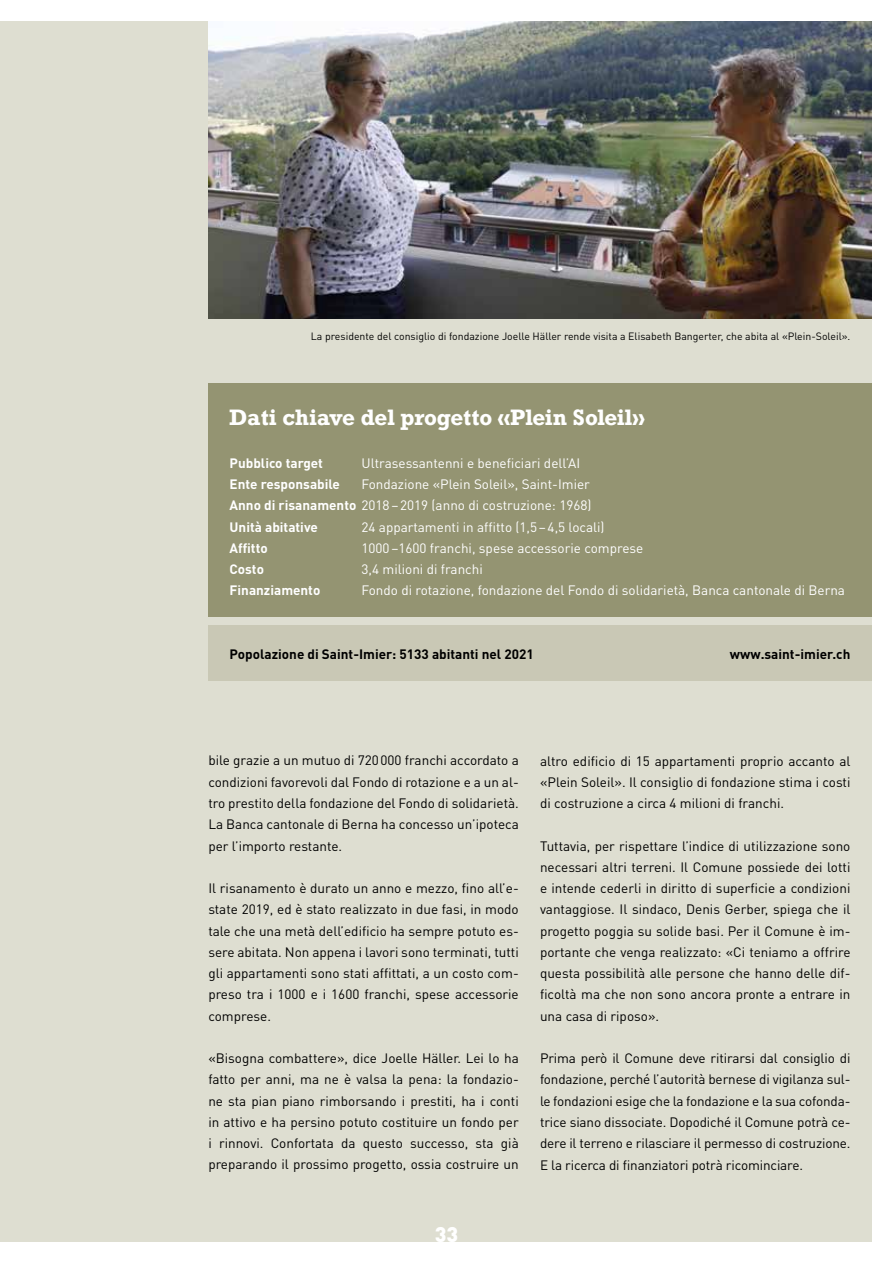
<style>
.page{position:relative;width:893px;height:1263px;background:#fff}
.page>*{position:absolute;margin:0;border:0;box-sizing:border-box;transform-origin:0 0}
.t1{font:700 21px "Rockwell";color:#fff}
.t2{font:900 21px "DINOT";color:#fff}
.t3{font:13.5px/21.3px "DINOT";color:#000;text-align:justify}
.t4{font:13.5px/21.3px "DINOT";color:#fff;text-align:justify}
.t5{font:700 13.5px "DINOT";color:#000}
.t6{font:700 13.5px "DINOT";color:#fff}
.t7{font:10.5px "DINOT";color:#000}
.s1{font-weight:700}
</style>
<div class="page">
<div style="left:0;top:21px;width:872px;height:1221px;background:#deded1"></div>
<div style="left:208px;top:383px;width:664px;height:234px;background:#949472"></div>
<img style="left:208px;top:21px;width:664px;height:298px">
<div style="left:208px;top:625px;width:664px;height:55px;background:#c9c8b5"></div>
<p class="t7" style="left:311px;top:329px;width:541px">La presidente del consiglio di fondazione Joelle Häller rende visita a Elisabeth Bangerter, che abita al «Plein-Soleil».</p>
<h1 class="t1" style="left:230px;top:404px;width:417px">Dati chiave del progetto «Plein Soleil»</h1>
<p class="t6" style="left:230px;top:454px;width:95px">Pubblico target</p>
<p class="t4" style="left:361px;top:452px;width:220px">Ultrasessantenni e beneficiari dell’AI</p>
<p class="t6" style="left:230px;top:475px;width:112px">Ente responsabile</p>
<p class="t4" style="left:230px;top:473px;width:363px;text-indent:132px">Fondazione «Plein Soleil», Saint-Imier <span class="s1">Anno di risanamento</span> 2018–2019 (anno di costruzione: 1968)<br><span class="s1">Unità abitative</span></p>
<p class="t4" style="left:361px;top:515px;width:245px">24 appartamenti in affitto (1,5–4,5 locali)</p>
<p class="t6" style="left:230px;top:539px;width:40px">Affitto</p>
<p class="t4" style="left:361px;top:537px;width:283px">1000–1600 franchi, spese accessorie comprese</p>
<p class="t6" style="left:230px;top:560px;width:36px">Costo</p>
<p class="t4" style="left:361px;top:558px;width:123px">3,4 milioni di franchi</p>
<p class="t6" style="left:230px;top:581px;width:92px">Finanziamento</p>
<p class="t4" style="left:361px;top:579px;width:485px">Fondo di rotazione, fondazione del Fondo di solidarietà, Banca cantonale di Berna</p>
<p class="t5" style="left:230px;top:645px;width:306px">Popolazione di Saint-Imier: 5133 abitanti nel 2021</p>
<p class="t5" style="left:730px;top:645px;width:122px">www.saint-imier.ch</p>
<p class="t3" style="left:208px;top:749px;width:312px">bile grazie a un mutuo di 720000 franchi accordato a condizioni favorevoli dal Fondo di rotazione e a un al&shy;tro prestito della fondazione del Fondo di solidarietà.<br>La Banca cantonale di Berna ha concesso un’ipoteca per l’importo restante.</p>
<p class="t3" style="left:208px;top:877px;width:312px">Il risanamento è durato un anno e mezzo, fino all’e&shy;state 2019, ed è stato realizzato in due fasi, in modo tale che una metà dell’edificio ha sempre potuto es&shy;sere abitata. Non appena i lavori sono terminati, tutti gli appartamenti sono stati affittati, a un costo com&shy;preso tra i 1000 e i 1600 franchi, spese accessorie comprese.</p>
<p class="t3" style="left:208px;top:1047px;width:312px">«Bisogna combattere», dice Joelle Häller. Lei lo ha fatto per anni, ma ne è valsa la pena: la fondazio&shy;ne sta pian piano rimborsando i prestiti, ha i conti in attivo e ha persino potuto costituire un fondo per i rinnovi. Confortata da questo successo, sta già preparando il prossimo progetto, ossia costruire un</p>
<p class="t3" style="left:540px;top:749px;width:312px">altro edificio di 15 appartamenti proprio accanto al «Plein Soleil». Il consiglio di fondazione stima i costi di costruzione a circa 4 milioni di franchi.</p>
<p class="t3" style="left:540px;top:834px;width:312px">Tuttavia, per rispettare l’indice di utilizzazione sono necessari altri terreni. Il Comune possiede dei lotti e intende cederli in diritto di superficie a condizioni vantaggiose. Il sindaco, Denis Gerber, spiega che il progetto poggia su solide basi. Per il Comune è im&shy;portante che venga realizzato: «Ci teniamo a offrire questa possibilità alle persone che hanno delle dif&shy;ficoltà ma che non sono ancora pronte a entrare in una casa di riposo».</p>
<p class="t3" style="left:540px;top:1047px;width:312px">Prima però il Comune deve ritirarsi dal consiglio di fondazione, perché l’autorità bernese di vigilanza sul&shy;le fondazioni esige che la fondazione e la sua cofonda&shy;trice siano dissociate. Dopodiché il Comune potrà ce&shy;dere il terreno e rilasciare il permesso di costruzione.<br>E la ricerca di finanziatori potrà ricominciare.</p>
<h1 class="t2" style="left:435px;top:1220px;width:25px">33</h1>
</div>
